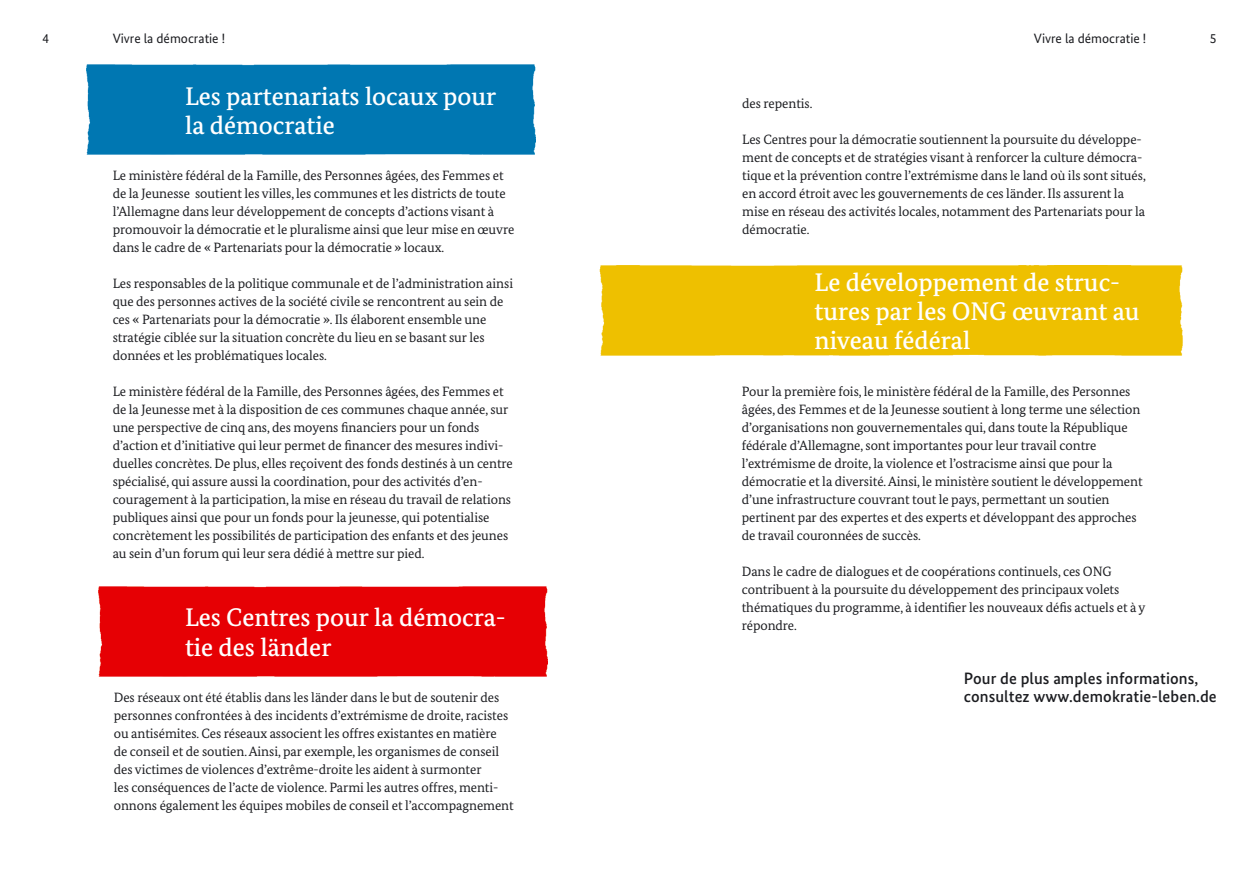
<style>
.page{position:relative;width:1259px;height:893px;background:#fff}
.page>*{position:absolute;margin:0;border:0;box-sizing:border-box;transform-origin:0 0}
.t1{font:500 25.5px/29.2px "Bundes Serif";color:#fff}
.t2{font:500 16.5px/18px "Bundes Sans";letter-spacing:.005em;color:#1b1c20}
.t3{font:13.5px/18px "Bundes Serif";letter-spacing:-.005em;color:#1b1c20}
.t4{font:13.5px "Bundes Sans";color:#1b1c20}
</style>
<div class="page">
<div style="left:86px;top:65px;width:449px;height:89px;background:#0077b2"></div>
<div style="left:98px;top:587px;width:449px;height:89px;background:#e60004"></div>
<div style="left:600px;top:265px;width:583px;height:90px;background:#eec000"></div>
<p class="t4" style="left:43px;top:30px;width:8px">4</p>
<p class="t4" style="left:113px;top:30px;width:114px">Vivre la démocratie !</p>
<p class="t4" style="left:1034px;top:30px;width:114px">Vivre la démocratie !</p>
<p class="t4" style="left:1209px;top:30px;width:8px">5</p>
<h2 class="t1" style="left:185px;top:81px;width:313px">Les partenariats locaux pour la démocratie</h2>
<p class="t3" style="left:113px;top:166px;width:403px">Le ministère fédéral de la Famille, des Personnes âgées, des Femmes et de la Jeunesse soutient les villes, les communes et les districts de toute l’Allemagne dans leur développement de concepts d’actions visant à promouvoir la démocratie et le pluralisme ainsi que leur mise en œuvre dans le cadre de « Partenariats pour la démocratie » locaux.</p>
<p class="t3" style="left:113px;top:274px;width:402px">Les responsables de la politique communale et de l’administration ainsi que des personnes actives de la société civile se rencontrent au sein de ces « Partenariats pour la démocratie ». Ils élaborent ensemble une stratégie ciblée sur la situation concrète du lieu en se basant sur les données et les problématiques locales.</p>
<p class="t3" style="left:113px;top:382px;width:402px">Le ministère fédéral de la Famille, des Personnes âgées, des Femmes et de la Jeunesse met à la disposition de ces communes chaque année, sur une perspective de cinq ans, des moyens financiers pour un fonds d’action et d’initiative qui leur permet de financer des mesures indivi&shy;duelles concrètes. De plus, elles reçoivent des fonds destinés à un centre spécialisé, qui assure aussi la coordination, pour des activités d’en&shy;couragement à la participation, la mise en réseau du travail de relations publiques ainsi que pour un fonds pour la jeunesse, qui potentialise concrètement les possibilités de participation des enfants et des jeunes au sein d’un forum qui leur sera dédié à mettre sur pied.</p>
<h2 class="t1" style="left:185px;top:603px;width:322px">Les Centres pour la démocra&shy;tie des länder</h2>
<p class="t3" style="left:114px;top:688px;width:401px">Des réseaux ont été établis dans les länder dans le but de soutenir des personnes confrontées à des incidents d’extrémisme de droite, racistes ou antisémites. Ces réseaux associent les offres existantes en matière de conseil et de soutien. Ainsi, par exemple, les organismes de conseil des victimes de violences d’extrême-droite les aident à surmonter<br>les conséquences de l’acte de violence. Parmi les autres offres, menti&shy;onnons également les équipes mobiles de conseil et l’accompagnement</p>
<p class="t3" style="left:742px;top:94px;width:72px">des repentis.</p>
<p class="t3" style="left:742px;top:130px;width:405px">Les Centres pour la démocratie soutiennent la poursuite du développe&shy;ment de concepts et de stratégies visant à renforcer la culture démocra&shy;tique et la prévention contre l’extrémisme dans le land où ils sont situés, en accord étroit avec les gouvernements de ces länder. Ils assurent la mise en réseau des activités locales, notamment des Partenariats pour la démocratie.</p>
<h2 class="t1" style="left:814px;top:267px;width:327px">Le développement de struc&shy;tures par les ONG œuvrant au niveau fédéral</h2>
<p class="t3" style="left:742px;top:382px;width:402px">Pour la première fois, le ministère fédéral de la Famille, des Personnes âgées, des Femmes et de la Jeunesse soutient à long terme une sélection d’organisations non gouvernementales qui, dans toute la République fédérale d’Allemagne, sont importantes pour leur travail contre l’extrémisme de droite, la violence et l’ostracisme ainsi que pour la démocratie et la diversité. Ainsi, le ministère soutient le développement d’une infrastructure couvrant tout le pays, permettant un soutien pertinent par des expertes et des experts et développant des approches de travail couronnées de succès.</p>
<p class="t3" style="left:742px;top:562px;width:405px">Dans le cadre de dialogues et de coopérations continuels, ces ONG contribuent à la poursuite du développement des principaux volets thématiques du programme, à identifier les nouveaux défis actuels et à y répondre.</p>
<p class="t2" style="left:963px;top:669px;width:254px">Pour de plus amples informations, consultez www.demokratie-leben.de</p>
</div>
